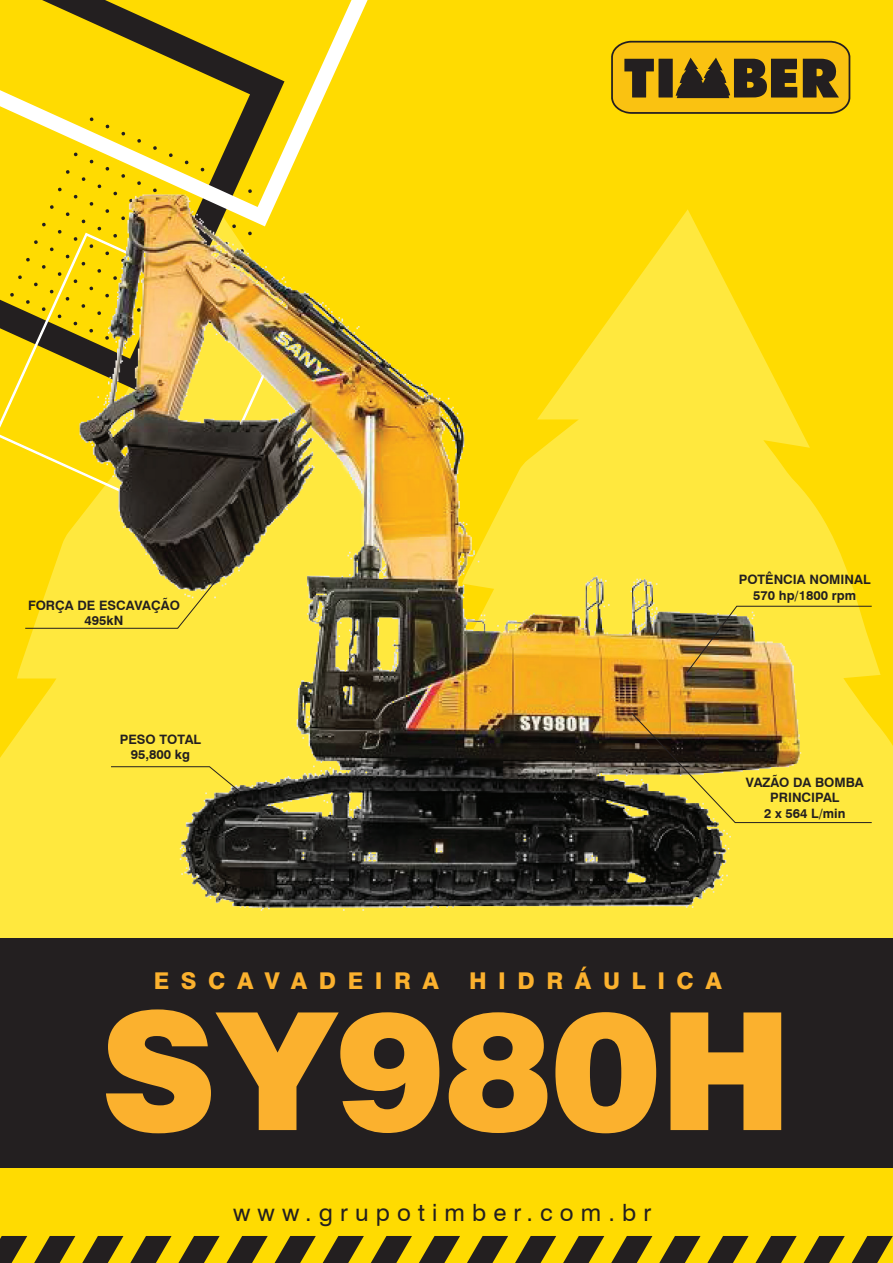
<style>
.page{position:relative;width:893px;height:1263px;background:#ffdb01}
.page>*{position:absolute;margin:0;border:0;box-sizing:border-box;transform-origin:0 0}
.t1{font:900 163.5px "Swiss 721 BT";color:#fbb12e}
.t2{font:23.85px "Swiss 721 BT";letter-spacing:.3em;color:#231f20}
.t3{font:800 23.1px "Swiss 721 BT";letter-spacing:.5em;color:#fbb12e}
.t4{font:700 12.9px/15.6px "Swiss 721 BT";color:#231f20;text-align:center}
</style>
<div class="page">
<svg style="left:0;top:1236px;width:27px;height:27px"></svg>
<svg style="left:34px;top:1236px;width:41px;height:27px"></svg>
<svg style="left:82px;top:1236px;width:41px;height:27px"></svg>
<svg style="left:130px;top:1236px;width:42px;height:27px"></svg>
<svg style="left:178px;top:1236px;width:42px;height:27px"></svg>
<svg style="left:227px;top:1236px;width:41px;height:27px"></svg>
<svg style="left:275px;top:1236px;width:41px;height:27px"></svg>
<svg style="left:323px;top:1236px;width:41px;height:27px"></svg>
<svg style="left:371px;top:1236px;width:41px;height:27px"></svg>
<svg style="left:419px;top:1236px;width:41px;height:27px"></svg>
<svg style="left:467px;top:1236px;width:41px;height:27px"></svg>
<svg style="left:515px;top:1236px;width:41px;height:27px"></svg>
<svg style="left:563px;top:1236px;width:41px;height:27px"></svg>
<svg style="left:611px;top:1236px;width:41px;height:27px"></svg>
<svg style="left:659px;top:1236px;width:41px;height:27px"></svg>
<svg style="left:707px;top:1236px;width:42px;height:27px"></svg>
<svg style="left:755px;top:1236px;width:42px;height:27px"></svg>
<svg style="left:804px;top:1236px;width:41px;height:27px"></svg>
<svg style="left:852px;top:1236px;width:41px;height:27px"></svg>
<svg style="left:611px;top:41px;width:239px;height:73px;background:#a68216"></svg>
<svg style="left:0;top:519px;width:893px;height:419px;fill:#ffe83e"></svg>
<svg style="left:0;top:232px;width:70px;height:295px"></svg>
<svg style="left:0;top:0;width:368px;height:226px"></svg>
<div style="left:0;top:938px;width:893px;height:230px;background:#231f20"></div>
<img style="left:70px;top:193px;width:753px;height:717px">
<svg style="left:24px;top:558px;width:211px;height:71px;background:#e0ca34"></svg>
<svg style="left:110px;top:766px;width:130px;height:26px;background:#f4de3d"></svg>
<svg style="left:631px;top:712px;width:241px;height:111px;background:#b7a032"></svg>
<img style="left:686px;top:605px;width:186px;height:69px">
<p class="t4" style="left:28px;top:597px;width:153px">FORÇA DE ESCAVAÇÃO<br>495kN</p>
<p class="t4" style="left:120px;top:731px;width:83px">PESO TOTAL<br>95,800 kg</p>
<p class="t4" style="left:739px;top:572px;width:133px">POTÊNCIA NOMINAL<br>570 hp/1800 rpm</p>
<p class="t4" style="left:746px;top:774px;width:119px">VAZÃO DA BOMBA<br>PRINCIPAL<br>2 x 564 L/min</p>
<h3 class="t3" style="left:154px;top:967px;width:287px">ESCAVADEIRA</h3>
<h3 class="t3" style="left:469px;top:967px;width:254px">HIDRÁULICA</h3>
<h1 class="t1" style="left:100px;top:972px;width:693px">SY980H</h1>
<h2 class="t2" style="left:233px;top:1198px;width:420px">www.grupotimber.com.br</h2>
</div>
